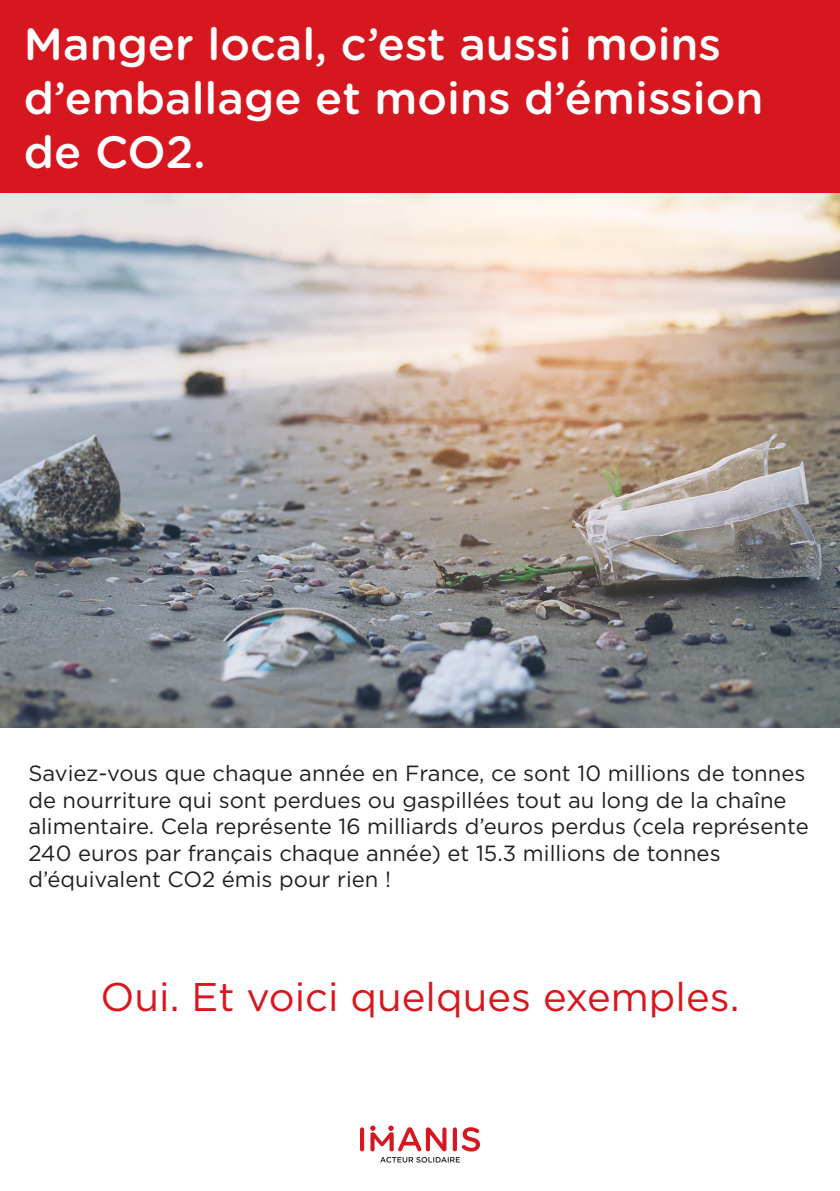
<style>
.page{position:relative;width:840px;height:1191px;background:#fff}
.page>*{position:absolute;margin:0;border:0;box-sizing:border-box;transform-origin:0 0}
.t1{font:500 45.2px/54.2px "Gotham Rounded";color:#fff}
.t2{font:40px "Gotham";color:#d7171f}
.t3{font:22px/26.4px "Gotham";color:#231f20}
</style>
<div class="page">
<img style="left:0;top:192px;width:839px;height:536px">
<div style="left:0;top:0;width:839px;height:192px;background:#d7171f"></div>
<svg style="left:380px;top:1157px;width:79px;height:5px"></svg>
<hr style="left:360px;top:1127px;width:4px;height:24px;background:#d7171f;border-radius:2px">
<svg style="left:452px;top:1127px;width:4px;height:24px"></svg>
<svg style="left:461px;top:1127px;width:18px;height:24px"></svg>
<svg style="left:370px;top:1125px;width:76px;height:26px"></svg>
<p class="t1" style="left:24px;top:15px;width:740px">Manger local, c’est aussi moins d’emballage et moins d’émission de CO2.</p>
<p class="t3" style="left:28px;top:760px;width:781px">Saviez-vous que chaque année en France, ce sont 10 millions de tonnes de nourriture qui sont perdues ou gaspillées tout au long de la chaîne alimentaire. Cela représente 16 milliards d’euros perdus (cela représente 240 euros par français chaque année) et 15.3 millions de tonnes d’équivalent CO2 émis pour rien !</p>
<p class="t2" style="left:100px;top:971px;width:640px">Oui. Et voici quelques exemples.</p>
</div>
